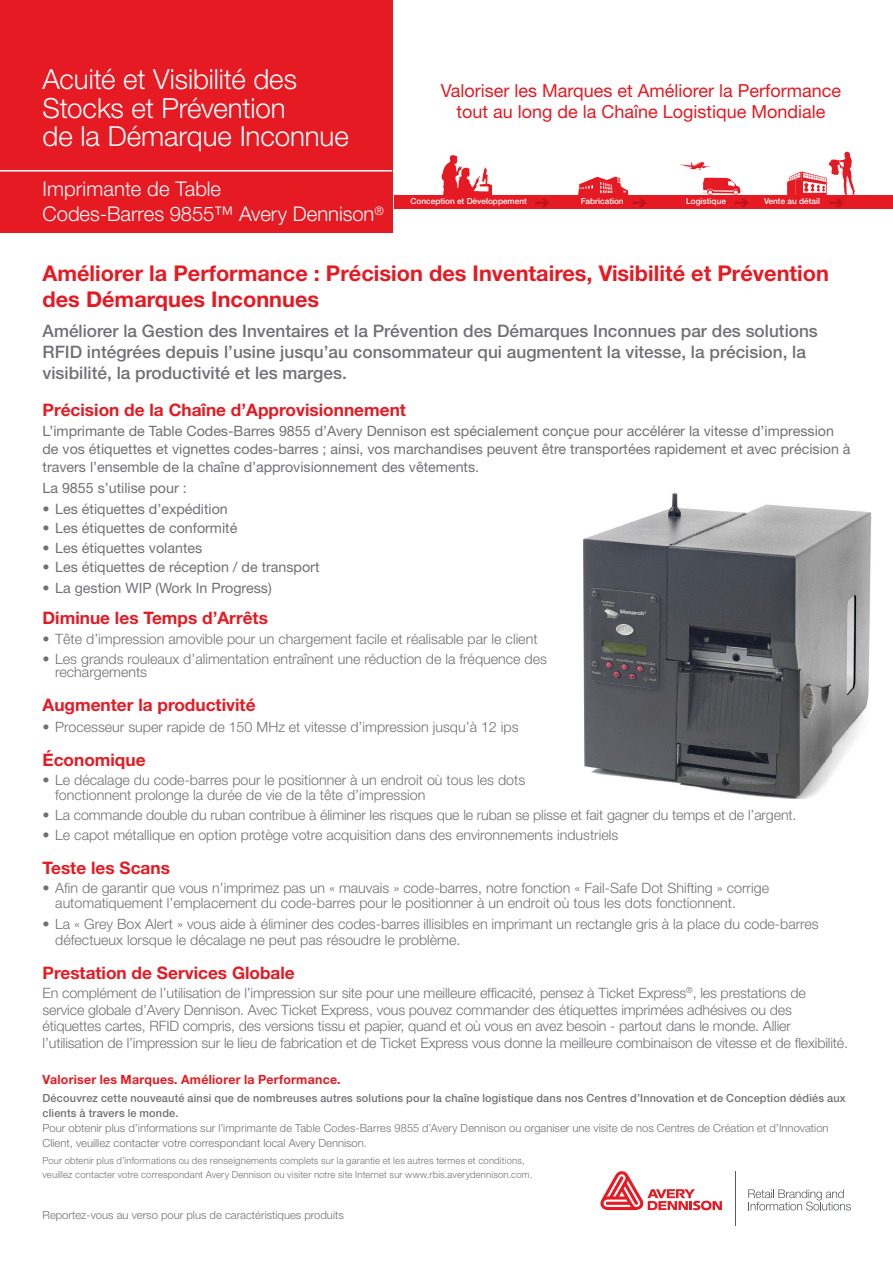
<style>
.page{position:relative;width:893px;height:1263px;background:#fff}
.page>*{position:absolute;margin:0;border:0;box-sizing:border-box;transform-origin:0 0}
.t1{font:300 27.75px/28.5px "Helvetica Neue";letter-spacing:-.005em;color:#fff}
.t2{font:700 21.75px/25.5px "Helvetica Neue";color:#e51a23}
.t3{font:300 20.25px/25.5px "Helvetica Neue";color:#fff}
.t4{font:18px/21.6px "Helvetica Neue";color:#e51a23;text-align:center}
.t5{font:500 17.25px/21px "Helvetica Neue";color:#717074}
.t6{font:700 17.25px "Helvetica Neue";color:#e51a23}
.t7{font:300 14.25px/16.5px "Helvetica Neue";color:#717074}
.t8{font:14.25px/18px "Helvetica Neue";color:#717074}
.t9{font:700 12.75px "Helvetica Neue";letter-spacing:.02em;color:#e51a23}
.t10{font:300 11.25px/15px "Helvetica Neue";color:#717074}
.t11{font:500 11.25px/15px "Helvetica Neue";letter-spacing:.02em;color:#717074}
.t12{font:300 9.75px/13.5px "Helvetica Neue";letter-spacing:.02em;color:#717074}
.t13{font:500 8.25px "Helvetica Neue";color:#fff}
</style>
<div class="page">
<img style="left:583px;top:493px;width:289px;height:305px">
<svg style="left:600px;top:1171px;width:122px;height:39px"></svg>
<hr style="left:735px;top:1171px;width:1px;height:54px;background:#585a5c">
<svg style="left:748px;top:1189px;width:103px;height:21px"></svg>
<div style="left:0;top:0;width:392px;height:233px;background:#e51a23"></div>
<div style="left:395px;top:195px;width:498px;height:14px;background:#e51a23"></div>
<svg style="left:535px;top:199px;width:14px;height:8px"></svg>
<svg style="left:578px;top:152px;width:277px;height:55px"></svg>
<svg style="left:442px;top:155px;width:50px;height:40px"></svg>
<hr style="left:0;top:170px;width:392px;height:2px;background:#fff">
<h1 class="t1" style="left:43px;top:65px;width:308px">Acuité et Visibilité des<br>Stocks et Prévention<br>de la Démarque Inconnue</h1>
<h3 class="t3" style="left:43px;top:175px;width:343px">Imprimante de Table<br>Codes‑Barres 9855™ Avery Dennison<sup>®</sup></h3>
<p class="t4" style="left:441px;top:79px;width:402px">Valoriser les Marques et Améliorer la Performance tout au long de la Chaîne Logistique Mondiale</p>
<p class="t13" style="left:411px;top:197px;width:118px">Conception et Développement</p>
<p class="t13" style="left:581px;top:197px;width:44px">Fabrication</p>
<p class="t13" style="left:686px;top:197px;width:41px">Logistique</p>
<p class="t13" style="left:764px;top:197px;width:58px">Vente au détail</p>
<h2 class="t2" style="left:43px;top:260px;width:788px">Améliorer la Performance : Précision des Inventaires, Visibilité et Prévention des Démarques Inconnues</h2>
<p class="t5" style="left:43px;top:320px;width:777px">Améliorer la Gestion des Inventaires et la Prévention des Démarques Inconnues par des solutions<br>RFID intégrées depuis l’usine jusqu’au consommateur qui augmentent la vitesse, la précision, la visibilité, la productivité et les marges.</p>
<p class="t6" style="left:43px;top:399px;width:365px">Précision de la Chaîne d’Approvisionnement</p>
<p class="t8" style="left:43px;top:421px;width:809px">L’imprimante de Table Codes-Barres 9855 d’Avery Dennison est spécialement conçue pour accélérer la vitesse d’impression de vos étiquettes et vignettes codes-barres ; ainsi, vos marchandises peuvent être transportées rapidement et avec précision à travers l’ensemble de la chaîne d’approvisionnement des vêtements.</p>
<p class="t8" style="left:43px;top:478px;width:146px">La 9855 s’utilise pour :</p>
<p class="t8" style="left:43px;top:499px;width:187px">• Les étiquettes d’expédition</p>
<p class="t8" style="left:43px;top:519px;width:196px">• Les étiquettes de conformité</p>
<p class="t8" style="left:43px;top:538px;width:161px">• Les étiquettes volantes</p>
<p class="t8" style="left:43px;top:558px;width:278px">• Les étiquettes de réception / de transport</p>
<p class="t8" style="left:43px;top:579px;width:231px">• La gestion WIP (Work In Progress)</p>
<p class="t6" style="left:43px;top:607px;width:227px">Diminue les Temps d’Arrêts</p>
<p class="t7" style="left:43px;top:630px;width:497px">• Tête d’impression amovible pour un chargement facile et réalisable par le client</p>
<p class="t7" style="left:55px;top:652px;width:493px;line-height:13.5px;text-indent:-13px">• Les grands rouleaux d’alimentation entraînent une réduction de la fréquence des rechargements</p>
<p class="t6" style="left:43px;top:694px;width:215px">Augmenter la productivité</p>
<p class="t7" style="left:43px;top:718px;width:477px">• Processeur super rapide de 150 MHz et vitesse d’impression jusqu’à 12 ips</p>
<p class="t6" style="left:43px;top:749px;width:105px">Économique</p>
<p class="t7" style="left:55px;top:772px;width:471px;line-height:15px;text-indent:-13px">• Le décalage du code-barres pour le positionner à un endroit où tous les dots fonctionnent prolonge la durée de vie de la tête d’impression</p>
<p class="t7" style="left:43px;top:806px;width:755px">• La commande double du ruban contribue à éliminer les risques que le ruban se plisse et fait gagner du temps et de l’argent.</p>
<p class="t7" style="left:43px;top:827px;width:577px">• Le capot métallique en option protège votre acquisition dans des environnements industriels</p>
<p class="t6" style="left:43px;top:857px;width:129px">Teste les Scans</p>
<p class="t7" style="left:55px;top:880px;width:715px;line-height:15px;text-indent:-13px">• Afin de garantir que vous n’imprimez pas un « mauvais » code-barres, notre fonction « Fail-Safe Dot Shifting » corrige automatiquement l’emplacement du code-barres pour le positionner à un endroit où tous les dots fonctionnent.</p>
<p class="t7" style="left:55px;top:915px;width:765px;text-indent:-13px">• La « Grey Box Alert » vous aide à éliminer des codes-barres illisibles en imprimant un rectangle gris à la place du code-barres défectueux lorsque le décalage ne peut pas résoudre le problème.</p>
<p class="t6" style="left:43px;top:962px;width:254px">Prestation de Services Globale</p>
<p class="t7" style="left:43px;top:984px;width:807px">En complément de l’utilisation de l’impression sur site pour une meilleure efficacité, pensez à Ticket Express<sup>®</sup>, les prestations de service globale d’Avery Dennison. Avec Ticket Express, vous pouvez commander des étiquettes imprimées adhésives ou des étiquettes cartes, RFID compris, des versions tissu et papier, quand et où vous en avez besoin - partout dans le monde. Allier l’utilisation de l’impression sur le lieu de fabrication et de Ticket Express vous donne la meilleure combinaison de vitesse et de flexibilité.</p>
<p class="t9" style="left:43px;top:1072px;width:300px">Valoriser les Marques. Améliorer la Performance.</p>
<p class="t11" style="left:43px;top:1090px;width:805px">Découvrez cette nouveauté ainsi que de nombreuses autres solutions pour la chaîne logistique dans nos Centres d’Innovation et de Conception dédiés aux clients à travers le monde.</p>
<p class="t10" style="left:43px;top:1120px;width:788px">Pour obtenir plus d’informations sur l’imprimante de Table Codes-Barres 9855 d’Avery Dennison ou organiser une visite de nos Centres de Création et d’Innovation<br>Client, veuillez contacter votre correspondant local Avery Dennison.</p>
<p class="t12" style="left:43px;top:1154px;width:491px">Pour obtenir plus d’informations ou des renseignements complets sur la garantie et les autres termes et conditions, veuillez contacter votre correspondant Avery Dennison ou visiter notre site Internet sur www.rbis.averydennison.com.</p>
<p class="t10" style="left:43px;top:1207px;width:303px">Reportez-vous au verso pour plus de caractéristiques produits</p>
</div>
